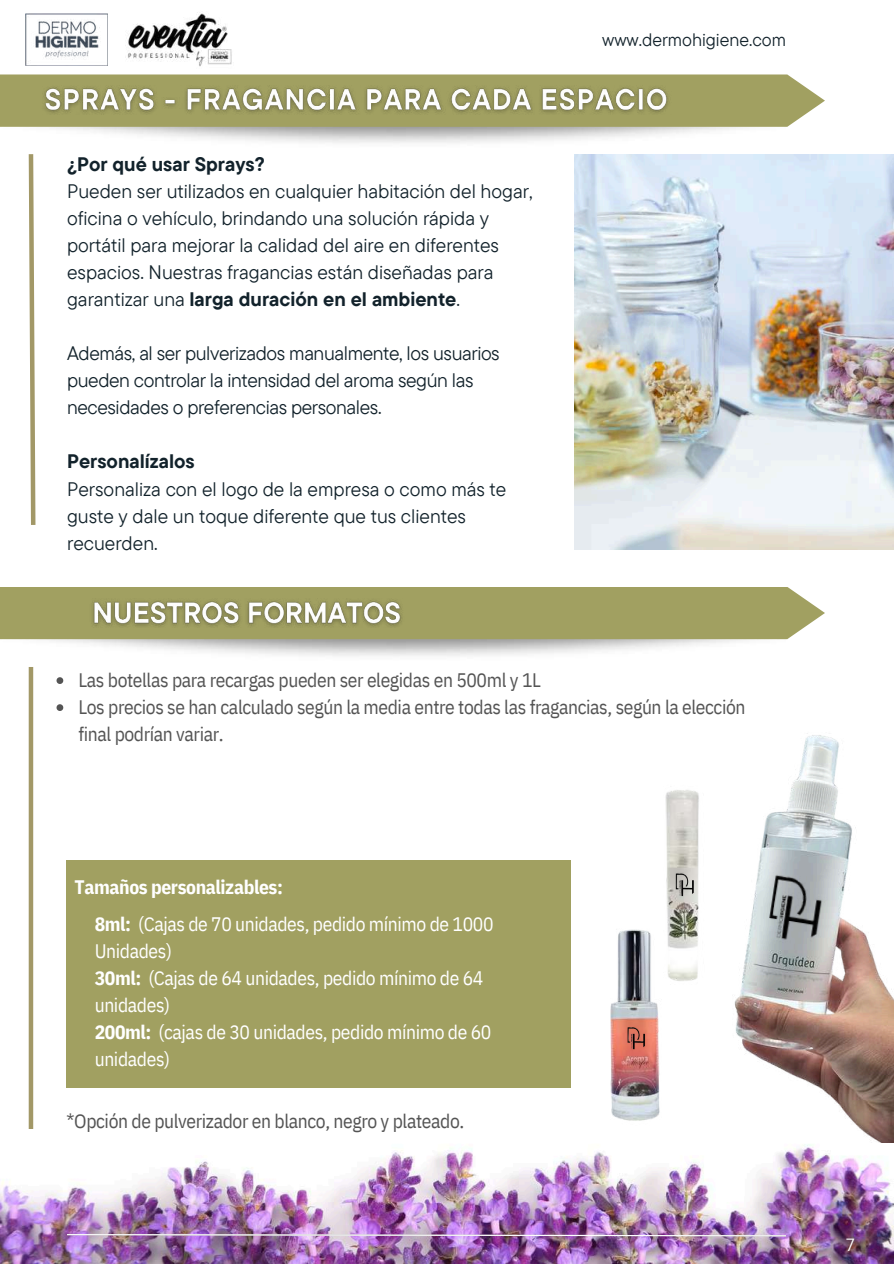
<style>
.page{position:relative;width:894px;height:1264px;background:#fff}
.page>*{position:absolute;margin:0;border:0;box-sizing:border-box;transform-origin:0 0}
.t1{font:19.5px/27px "TT Commons Pro";color:#12222b}
.t2{font:19.5px/27px "IBM Plex Sans Cond";letter-spacing:-.02em;color:#545454}
.t3{font:19.5px/27px "IBM Plex Sans Cond";letter-spacing:-.02em;color:#fff}
.t4{font:19.5px/27px "TT Commons Pro";letter-spacing:-.02em;color:#12222b}
.t5{font:700 19.5px "TT Commons Pro";color:#12222b}
.t6{font:18px "TT Commons Pro";color:#12222b}
.t7{font:17.55px "TT Commons Pro";color:#fff}
.s1{font-weight:700}
</style>
<div class="page">
<svg style="left:0;top:74px;width:824px;height:53px;background:#a8a76d"></svg>
<svg style="left:28px;top:154px;width:8px;height:371px"></svg>
<div style="left:0;top:587px;width:824px;height:52px;background:#a1a061"></div>
<hr style="left:29px;top:667px;width:4px;height:485px;background:#a29867">
<img style="left:574px;top:154px;width:319px;height:395px">
<img style="left:0;top:1129px;width:893px;height:134px">
<img style="left:37px;top:80px;width:638px;height:40px">
<svg style="left:56px;top:677px;width:7px;height:7px"></svg>
<svg style="left:56px;top:704px;width:7px;height:7px"></svg>
<img style="left:657px;top:733px;width:236px;height:409px">
<img style="left:744px;top:858px;width:98px;height:98px">
<img style="left:66px;top:1233px;width:720px;height:3px">
<img style="left:26px;top:13px;width:68px;height:52px">
<img style="left:94px;top:12px;width:159px;height:107px">
<div style="left:67px;top:860px;width:503px;height:228px;background:#a1a061"></div>
<img style="left:668px;top:868px;width:29px;height:31px">
<img style="left:587px;top:917px;width:113px;height:215px">
<img style="left:85px;top:593px;width:323px;height:40px">
<img style="left:620px;top:1022px;width:29px;height:30px">
<p class="t5" style="left:67px;top:152px;width:199px">¿Por qué usar Sprays?</p>
<p class="t1" style="left:67px;top:177px;width:467px">Pueden ser utilizados en cualquier habitación del hogar, oficina o vehículo, brindando una solución rápida y portátil para mejorar la calidad del aire en diferentes espacios. Nuestras fragancias están diseñadas para garantizar una <span class="s1">larga duración en el ambiente</span>.</p>
<p class="t4" style="left:67px;top:339px;width:434px">Además, al ser pulverizados manualmente, los usuarios pueden controlar la intensidad del aroma según las necesidades o preferencias personales.</p>
<p class="t5" style="left:67px;top:449px;width:129px">Personalízalos</p>
<p class="t1" style="left:67px;top:474px;width:440px">Personaliza con el logo de la empresa o como más te guste y dale un toque diferente que tus clientes recuerden.</p>
<p class="t6" style="left:602px;top:28px;width:185px">www.dermohigiene.com</p>
<p class="t2" style="left:78px;top:666px;width:668px">Las botellas para recargas pueden ser elegidas en 500ml y 1L<br>Los precios se han calculado según la media entre todas las fragancias, según la elección final podrían variar.</p>
<p class="t3" style="left:95px;top:868px;width:400px;line-height:36.6px;text-indent:-20px"><span class="s1">Tamaños personalizables:<br>8ml:</span> (Cajas de 70 unidades, pedido mínimo de 1000</p>
<p class="t3" style="left:95px;top:936px;width:398px">Unidades)<br><span class="s1">30ml:</span> (Cajas de 64 unidades, pedido mínimo de 64 unidades)<br><span class="s1">200ml:</span> (cajas de 30 unidades, pedido mínimo de 60 unidades)</p>
<p class="t2" style="left:67px;top:1107px;width:399px">*Opción de pulverizador en blanco, negro y plateado.</p>
<p class="t7" style="left:846px;top:1233px;width:10px">7</p>
</div>
